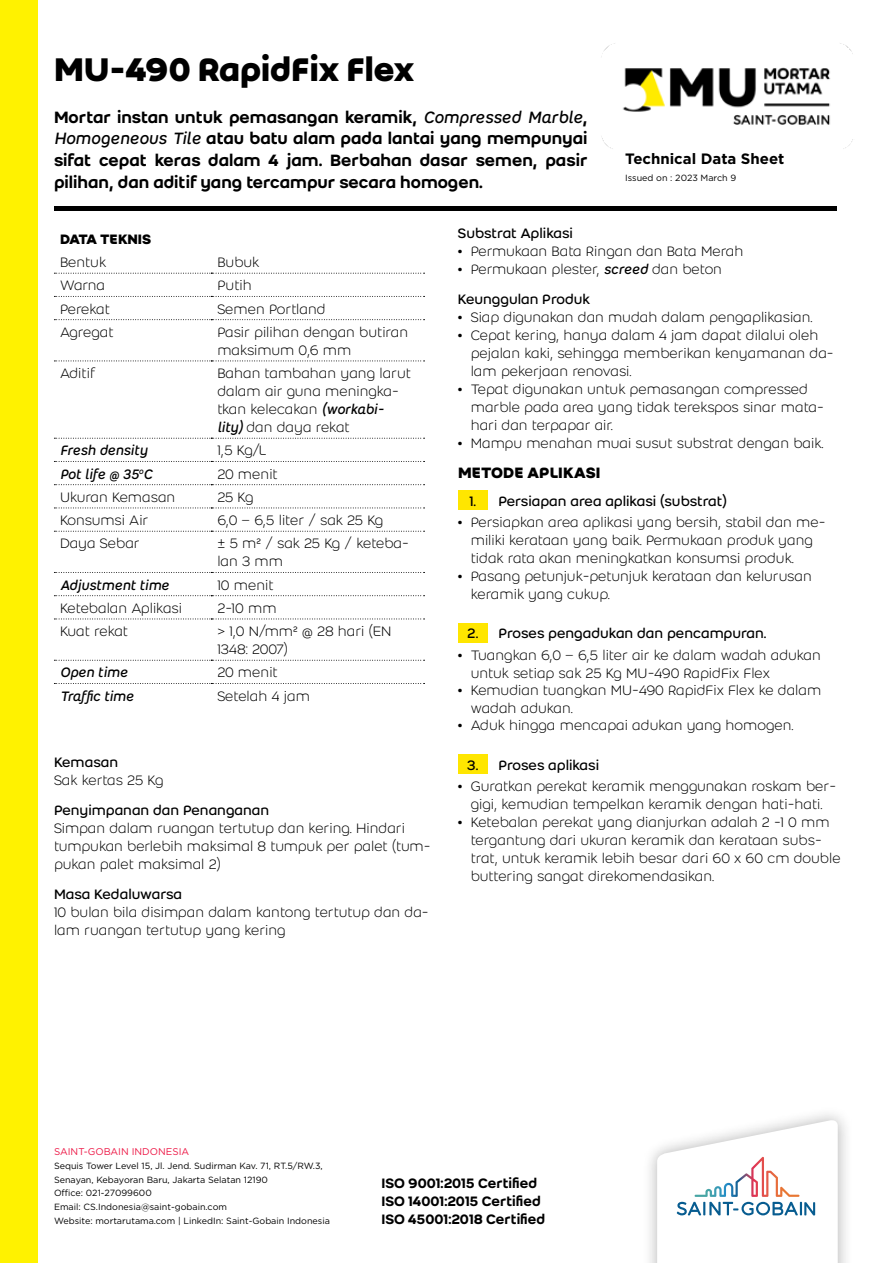
<style>
.page{position:relative;width:893px;height:1263px;background:#fff}
.page>*{position:absolute;margin:0;border:0;box-sizing:border-box;transform-origin:0 0}
.t1{font:700 36px "Weber";color:#000}
.t2{font:500 18px/21.6px "Weber";color:#000;text-align:justify}
.t3{font:700 16.5px "Weber";color:#000}
.t4{font:300 15px/18px "Weber";color:#000}
.t5{font:15px "Weber";color:#000}
.t6{font:500 15px/18px "Weber";color:#000}
.t7{font:italic 15px "Weber";color:#000}
.t8{font:700 15px "Gotham";color:#000}
.t9{font:700 15px "Weber";letter-spacing:-.02em;color:#000}
.t10{font:9.75px "Gotham";color:#ed1846}
.t11{font:9px/13.8px "Gotham";color:#000}
.s1{font-weight:400;font-style:italic}
.s2{font-weight:500}
.s3{font-weight:400}
</style>
<div class="page">
<div style="left:0;top:0;width:38px;height:1263px;background:#fff200"></div>
<div style="left:642px;top:1106px;width:211px;height:157px;background:#000;opacity:.3"></div>
<svg style="left:657px;top:1119px;width:181px;height:144px"></svg>
<img style="left:601px;top:43px;width:252px;height:106px">
<svg style="left:54px;top:273px;width:371px;height:1px"></svg>
<svg style="left:54px;top:296px;width:371px;height:1px"></svg>
<svg style="left:54px;top:319px;width:371px;height:1px"></svg>
<svg style="left:54px;top:361px;width:371px;height:1px"></svg>
<svg style="left:54px;top:438px;width:371px;height:1px"></svg>
<svg style="left:54px;top:461px;width:371px;height:1px"></svg>
<svg style="left:54px;top:484px;width:371px;height:1px"></svg>
<svg style="left:54px;top:508px;width:371px;height:1px"></svg>
<svg style="left:54px;top:531px;width:371px;height:1px"></svg>
<svg style="left:54px;top:572px;width:371px;height:1px"></svg>
<svg style="left:54px;top:595px;width:371px;height:1px"></svg>
<svg style="left:54px;top:619px;width:371px;height:1px"></svg>
<svg style="left:54px;top:660px;width:371px;height:1px"></svg>
<svg style="left:54px;top:683px;width:371px;height:1px"></svg>
<div style="left:458px;top:490px;width:30px;height:20px;background:#ffe600"></div>
<div style="left:458px;top:623px;width:30px;height:19px;background:#ffe600"></div>
<div style="left:458px;top:754px;width:30px;height:20px;background:#ffe600"></div>
<div style="left:54px;top:206px;width:782px;height:5px;background:#000"></div>
<h1 class="t1" style="left:54px;top:42px;width:362px">MU-490 RapidFix Flex</h1>
<p class="t2" style="left:54px;top:106px;width:535px">Mortar instan untuk pemasangan keramik, <span class="s1">Compressed Marble</span>, <span class="s1">Homogeneous Tile</span> atau batu alam pada lantai yang mempunyai sifat cepat keras dalam 4 jam. Berbahan dasar semen, pasir pilihan, dan aditif yang tercampur secara homogen.</p>
<p class="t8" style="left:625px;top:149px;width:161px">Technical Data Sheet</p>
<p class="t11" style="left:625px;top:171px;width:113px">Issued on : 2023 March 9</p>
<p class="t9" style="left:60px;top:228px;width:93px">DATA TEKNIS</p>
<p class="t4" style="left:60px;top:253px;width:48px">Bentuk</p>
<p class="t4" style="left:217px;top:253px;width:43px">Bubuk</p>
<p class="t4" style="left:60px;top:276px;width:47px">Warna</p>
<p class="t4" style="left:217px;top:276px;width:36px">Putih</p>
<p class="t4" style="left:60px;top:299px;width:52px">Perekat</p>
<p class="t4" style="left:217px;top:299px;width:110px">Semen Portland</p>
<p class="t4" style="left:60px;top:323px;width:55px">Agregat</p>
<p class="t4" style="left:217px;top:323px;width:192px">Pasir pilihan dengan butiran maksimum 0,6 mm</p>
<p class="t4" style="left:60px;top:364px;width:36px">Aditif</p>
<p class="t4" style="left:217px;top:364px;width:195px">Bahan tambahan yang larut dalam air guna meningka&shy;tkan kelecakan <span class="s1">(workabi&shy;lity)</span> dan daya rekat</p>
<p class="t7" style="left:60px;top:440px;width:89px">Fresh density</p>
<p class="t4" style="left:217px;top:441px;width:51px">1,5 Kg/L</p>
<p class="t7" style="left:60px;top:463px;width:94px">Pot life @ 35<sup>o</sup>C</p>
<p class="t4" style="left:217px;top:464px;width:62px">20 menit</p>
<p class="t4" style="left:60px;top:488px;width:117px">Ukuran Kemasan</p>
<p class="t4" style="left:217px;top:488px;width:38px">25 Kg</p>
<p class="t4" style="left:60px;top:511px;width:90px">Konsumsi Air</p>
<p class="t4" style="left:217px;top:511px;width:168px">6,0 – 6,5 liter / sak 25 Kg</p>
<p class="t4" style="left:60px;top:534px;width:81px">Daya Sebar</p>
<p class="t4" style="left:217px;top:534px;width:193px">± 5 m² / sak 25 Kg / keteba&shy;lan 3 mm</p>
<p class="t7" style="left:60px;top:574px;width:111px">Adjustment time</p>
<p class="t4" style="left:217px;top:575px;width:58px">10 menit</p>
<p class="t4" style="left:60px;top:599px;width:124px">Ketebalan Aplikasi</p>
<p class="t4" style="left:217px;top:599px;width:61px">2-10 mm</p>
<p class="t4" style="left:60px;top:622px;width:70px">Kuat rekat</p>
<p class="t4" style="left:217px;top:622px;width:176px">&gt; 1,0 N/mm² @ 28 hari (EN<br>1348: 2007)</p>
<p class="t7" style="left:60px;top:662px;width:69px">Open time</p>
<p class="t4" style="left:217px;top:663px;width:62px">20 menit</p>
<p class="t7" style="left:60px;top:685px;width:75px">Traffic time</p>
<p class="t4" style="left:217px;top:686px;width:94px">Setelah 4 jam</p>
<p class="t5" style="left:54px;top:751px;width:66px">Kemasan</p>
<p class="t4" style="left:54px;top:770px;width:111px">Sak kertas 25 Kg</p>
<p class="t5" style="left:54px;top:799px;width:217px">Penyimpanan dan Penanganan</p>
<p class="t4" style="left:54px;top:818px;width:378px">Simpan dalam ruangan tertutup dan kering. Hindari tumpukan berlebih maksimal 8 tumpuk per palet (tum&shy;pukan palet maksimal 2)</p>
<p class="t5" style="left:54px;top:883px;width:130px">Masa Kedaluwarsa</p>
<p class="t4" style="left:54px;top:902px;width:376px">10 bulan bila disimpan dalam kantong tertutup dan da&shy;lam ruangan tertutup yang kering</p>
<p class="t5" style="left:458px;top:223px;width:116px">Substrat Aplikasi</p>
<p class="t4" style="left:458px;top:242px;width:287px"><span class="s2">•</span> Permukaan Bata Ringan dan Bata Merah</p>
<p class="t4" style="left:458px;top:254px;width:266px;line-height:30px"><span class="s2">•</span> Permukaan plester, <span class="s1">screed</span> dan beton<br><span class="s3">Keunggulan Produk</span></p>
<p class="t4" style="left:458px;top:308px;width:356px"><span class="s2">•</span> Siap digunakan dan mudah dalam pengaplikasian.</p>
<p class="t4" style="left:471px;top:326px;width:364px;text-indent:-13px"><span class="s2">•</span> Cepat kering, hanya dalam 4 jam dapat dilalui oleh pejalan kaki, sehingga memberikan kenyamanan da&shy;lam pekerjaan renovasi.</p>
<p class="t4" style="left:471px;top:380px;width:355px;text-indent:-13px"><span class="s2">•</span> Tepat digunakan untuk pemasangan compressed marble pada area yang tidak terekspos sinar mata&shy;hari dan terpapar air.</p>
<p class="t4" style="left:458px;top:434px;width:367px"><span class="s2">•</span> Mampu menahan muai susut substrat dengan baik.</p>
<p class="t3" style="left:458px;top:460px;width:144px">METODE APLIKASI</p>
<p class="t5" style="left:469px;top:490px;width:259px">1. Persiapan area aplikasi (substrat)</p>
<p class="t4" style="left:471px;top:513px;width:356px;text-indent:-13px"><span class="s2">•</span> Persiapkan area aplikasi yang bersih, stabil dan me&shy;miliki kerataan yang baik. Permukaan produk yang tidak rata akan meningkatkan konsumsi produk.</p>
<p class="t4" style="left:471px;top:566px;width:343px;text-indent:-13px"><span class="s2">•</span> Pasang petunjuk-petunjuk kerataan dan kelurusan keramik yang cukup.</p>
<p class="t5" style="left:467px;top:623px;width:301px">2. Proses pengadukan dan pencampuran.</p>
<p class="t4" style="left:471px;top:645px;width:352px;text-indent:-13px"><span class="s2">•</span> Tuangkan 6,0 – 6,5 liter air ke dalam wadah adukan untuk setiap sak 25 Kg MU-490 RapidFix Flex</p>
<p class="t4" style="left:471px;top:681px;width:352px;text-indent:-13px"><span class="s2">•</span> Kemudian tuangkan MU-490 RapidFix Flex ke dalam wadah adukan.</p>
<p class="t4" style="left:458px;top:716px;width:337px"><span class="s2">•</span> Aduk hingga mencapai adukan yang homogen.</p>
<p class="t5" style="left:467px;top:754px;width:133px">3. Proses aplikasi</p>
<p class="t4" style="left:458px;top:777px;width:380px;text-align:center"><span class="s2">•</span> Guratkan perekat keramik menggunakan roskam ber&shy;gigi, kemudian tempelkan keramik dengan hati-hati.</p>
<p class="t4" style="left:471px;top:812px;width:371px;text-indent:-13px"><span class="s2">•</span> Ketebalan perekat yang dianjurkan adalah 2 -1 0 mm tergantung dari ukuran keramik dan kerataan subs&shy;trat, untuk keramik lebih besar dari 60 x 60 cm double buttering sangat direkomendasikan.</p>
<p class="t10" style="left:54px;top:1145px;width:137px">SAINT-GOBAIN INDONESIA</p>
<p class="t11" style="left:54px;top:1158px;width:277px">Sequis Tower Level 15, Jl. Jend. Sudirman Kav. 71, RT.5/RW.3, Senayan, Kebayoran Baru, Jakarta Selatan 12190<br>Office: 021-27099600<br>Email: CS.Indonesia@saint-gobain.com<br>Website: mortarutama.com | LinkedIn: Saint-Gobain Indonesia</p>
<p class="t6" style="left:381px;top:1174px;width:165px">ISO 9001:2015 Certified<br>ISO 14001:2015 Certified<br>ISO 45001:2018 Certified</p>
</div>
